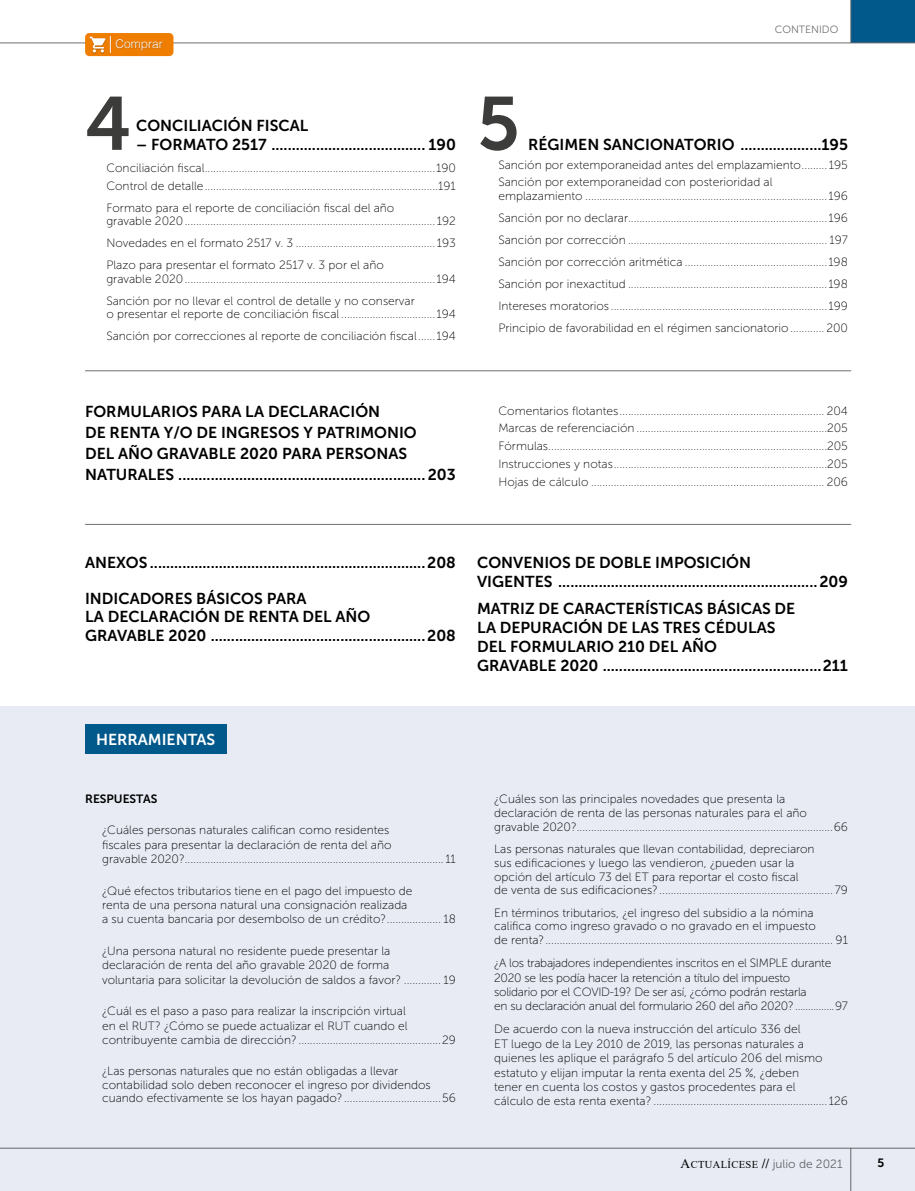
<style>
.page{position:relative;width:915px;height:1191px;background:#fff}
.page>*{position:absolute;margin:0;border:0;box-sizing:border-box;transform-origin:0 0}
.t1{font:75px "Museo Sans 700";color:#3c3c3b}
.t2{font:15.75px/18.9px "Museo Sans 700";color:#000}
.t3{font:15.75px "Museo Sans 700";color:#fff}
.t4{font:12px/14.4px "Museo Sans 100";color:#000}
.t5{font:12px/14.4px "Museo Sans 100";letter-spacing:-.02em;color:#000}
.t6{font:12px "Museo Sans 300";color:#706f6f}
.t7{font:12px "Museo Sans 700";color:#000}
.t8{font:300 12px "Helvetica";color:#fff}
.t9{font:10.5px "Museo Sans 300";color:#706f6f}
.s1{font-family:"Times New Roman";font-size:13.5px;color:#000}
.s2{font-family:"Times New Roman";font-size:10.5px;color:#000}
.s3{font-family:"Times New Roman";font-weight:700;font-size:13.5px;color:#000}
</style>
<div class="page">
<div style="left:850px;top:0;width:64px;height:43px;background:#00588b"></div>
<hr style="left:0;top:43px;width:914px;height:1px;background:#706f6f">
<hr style="left:850px;top:0;width:1px;height:43px;background:#706f6f">
<hr style="left:85px;top:370px;width:765px;height:1px;background:#706f6f">
<hr style="left:85px;top:524px;width:765px;height:1px;background:#706f6f">
<div style="left:0;top:706px;width:914px;height:485px;background:#e8ebf4"></div>
<div style="left:85px;top:724px;width:141px;height:30px;background:#00588b"></div>
<div style="left:85px;top:33px;width:88px;height:23px;background:#ef7d00;border-radius:4px"></div>
<div style="left:115px;top:39px;width:48px;height:12px;background:#000;opacity:.28"></div>
<div style="left:89px;top:36px;width:17px;height:18px;background:#000;opacity:.28"></div>
<hr style="left:109px;top:35px;width:3px;height:19px;background:#eb7b00">
<svg style="left:90px;top:36px;width:21px;height:17px"></svg>
<p class="t8" style="left:116px;top:33px;width:49px">Comprar</p>
<h1 class="t1" style="left:85px;top:82px;width:48px">4</h1>
<h2 class="t2" style="left:136px;top:116px;width:174px">CONCILIACIÓN FISCAL</h2>
<h2 class="t2" style="left:136px;top:135px;width:321px">– FORMATO 2517 ...................................... 190</h2>
<p class="t4" style="left:106px;top:159px;width:351px;line-height:17.7px">Conciliación fiscal.................................................................................190<br>Control de detalle..................................................................................191</p>
<p class="t4" style="left:106px;top:201px;width:351px;line-height:13.5px">Formato para el reporte de conciliación fiscal del año<br>gravable 2020........................................................................................ 192</p>
<p class="t4" style="left:106px;top:232px;width:351px;line-height:22px">Novedades en el formato 2517 v. 3 ................................................. 193<br>Plazo para presentar el formato 2517 v. 3 por el año</p>
<p class="t4" style="left:106px;top:268px;width:351px;line-height:22px">gravable 2020........................................................................................194<br>Sanción por no llevar el control de detalle y no conservar</p>
<p class="t4" style="left:106px;top:303px;width:351px;line-height:22px">o presentar el reporte de conciliación fiscal .................................194<br>Sanción por correcciones al reporte de conciliación fiscal......194</p>
<p class="t9" style="left:774px;top:24px;width:65px">CONTENIDO</p>
<h1 class="t1" style="left:477px;top:82px;width:44px">5</h1>
<h2 class="t2" style="left:528px;top:135px;width:321px">RÉGIMEN SANCIONATORIO ....................195</h2>
<p class="t4" style="left:498px;top:156px;width:351px;line-height:17.7px">Sanción por extemporaneidad antes del emplazamiento......... 195<br>Sanción por extemporaneidad con posterioridad al</p>
<p class="t4" style="left:498px;top:185px;width:351px;line-height:22px;text-align:justify">emplazamiento .....................................................................................196<br>Sanción por no declarar......................................................................196<br>Sanción por corrección ...................................................................... 197<br>Sanción por corrección aritmética ..................................................198<br>Sanción por inexactitud ......................................................................198<br>Intereses moratorios ............................................................................199<br>Principio de favorabilidad en el régimen sancionatorio............ 200</p>
<h2 class="t2" style="left:85px;top:401px;width:372px;line-height:21px">FORMULARIOS PARA LA DECLARACIÓN<br>DE RENTA Y/O DE INGRESOS Y PATRIMONIO<br>DEL AÑO GRAVABLE 2020 PARA PERSONAS NATURALES ............................................................. 203</h2>
<p class="t4" style="left:498px;top:402px;width:351px;line-height:17.7px;text-align:justify">Comentarios flotantes........................................................................ 204<br>Marcas de referenciación ...................................................................205<br>Fórmulas..................................................................................................205<br>Instrucciones y notas...........................................................................205<br>Hojas de cálculo .................................................................................. 206</p>
<h2 class="t2" style="left:85px;top:552px;width:372px">ANEXOS ....................................................................208</h2>
<h2 class="t2" style="left:85px;top:588px;width:372px">INDICADORES BÁSICOS PARA<br>LA DECLARACIÓN DE RENTA DEL AÑO<br>GRAVABLE 2020 .....................................................208</h2>
<h2 class="t2" style="left:477px;top:552px;width:372px">CONVENIOS DE DOBLE IMPOSICIÓN<br>VIGENTES ................................................................209</h2>
<h2 class="t2" style="left:477px;top:599px;width:372px">MATRIZ DE CARACTERÍSTICAS BÁSICAS DE<br>LA DEPURACIÓN DE LAS TRES CÉDULAS<br>DEL FORMULARIO 210 DEL AÑO<br>GRAVABLE 2020 ......................................................211</h2>
<h2 class="t3" style="left:96px;top:731px;width:121px">HERRAMIENTAS</h2>
<p class="t7" style="left:85px;top:792px;width:74px">RESPUESTAS</p>
<p class="t4" style="left:102px;top:823px;width:355px">¿Cuáles personas naturales califican como residentes<br>fiscales para presentar la declaración de renta del año<br>gravable 2020?........................................................................................... 11</p>
<p class="t4" style="left:102px;top:883px;width:355px">¿Qué efectos tributarios tiene en el pago del impuesto de<br>renta de una persona natural una consignación realizada<br>a su cuenta bancaria por desembolso de un crédito?................... 18</p>
<p class="t4" style="left:102px;top:943px;width:355px">¿Una persona natural no residente puede presentar la declaración de renta del año gravable 2020 de forma<br>voluntaria para solicitar la devolución de saldos a favor? ............. 19</p>
<p class="t4" style="left:102px;top:1004px;width:355px">¿Cuál es el paso a paso para realizar la inscripción virtual<br>en el RUT? ¿Cómo se puede actualizar el RUT cuando el contribuyente cambia de dirección? ..................................................29</p>
<p class="t4" style="left:102px;top:1063px;width:355px;line-height:13.8px">¿Las personas naturales que no están obligadas a llevar contabilidad solo deben reconocer el ingreso por dividendos cuando efectivamente se los hayan pagado? ..................................56</p>
<p class="t4" style="left:494px;top:792px;width:355px;line-height:13.8px">¿Cuáles son las principales novedades que presenta la declaración de renta de las personas naturales para el año gravable 2020?..........................................................................................66</p>
<p class="t4" style="left:494px;top:842px;width:355px;line-height:13.8px">Las personas naturales que llevan contabilidad, depreciaron<br>sus edificaciones y luego las vendieron, ¿pueden usar la<br>opción del artículo 73 del ET para reportar el costo fiscal<br>de venta de sus edificaciones? ............................................................. 79</p>
<p class="t4" style="left:494px;top:905px;width:355px;line-height:13.8px">En términos tributarios, ¿el ingreso del subsidio a la nómina califica como ingreso gravado o no gravado en el impuesto<br>de renta?..................................................................................................... 91</p>
<p class="t5" style="left:494px;top:956px;width:355px">¿A los trabajadores independientes inscritos en el SIMPLE durante 2020 se les podía hacer la retención a título del impuesto<br>solidario por el COVID-19? De ser así, ¿cómo podrán restarla<br>en su declaración anual del formulario 260 del año 2020?...............97</p>
<p class="t4" style="left:494px;top:1022px;width:355px">De acuerdo con la nueva instrucción del artículo 336 del<br>ET luego de la Ley 2010 de 2019, las personas naturales a quienes les aplique el parágrafo 5 del artículo 206 del mismo estatuto y elijan imputar la renta exenta del 25 %, ¿deben<br>tener en cuenta los costos y gastos procedentes para el<br>cálculo de esta renta exenta? ............................................................. 126</p>
<p class="t6" style="left:680px;top:1157px;width:163px"><span class="s1">A</span><span class="s2">CTUALÍCESE</span> <span class="s3">//</span> julio de 2021</p>
<p class="t7" style="left:877px;top:1156px;width:8px">5</p>
</div>
